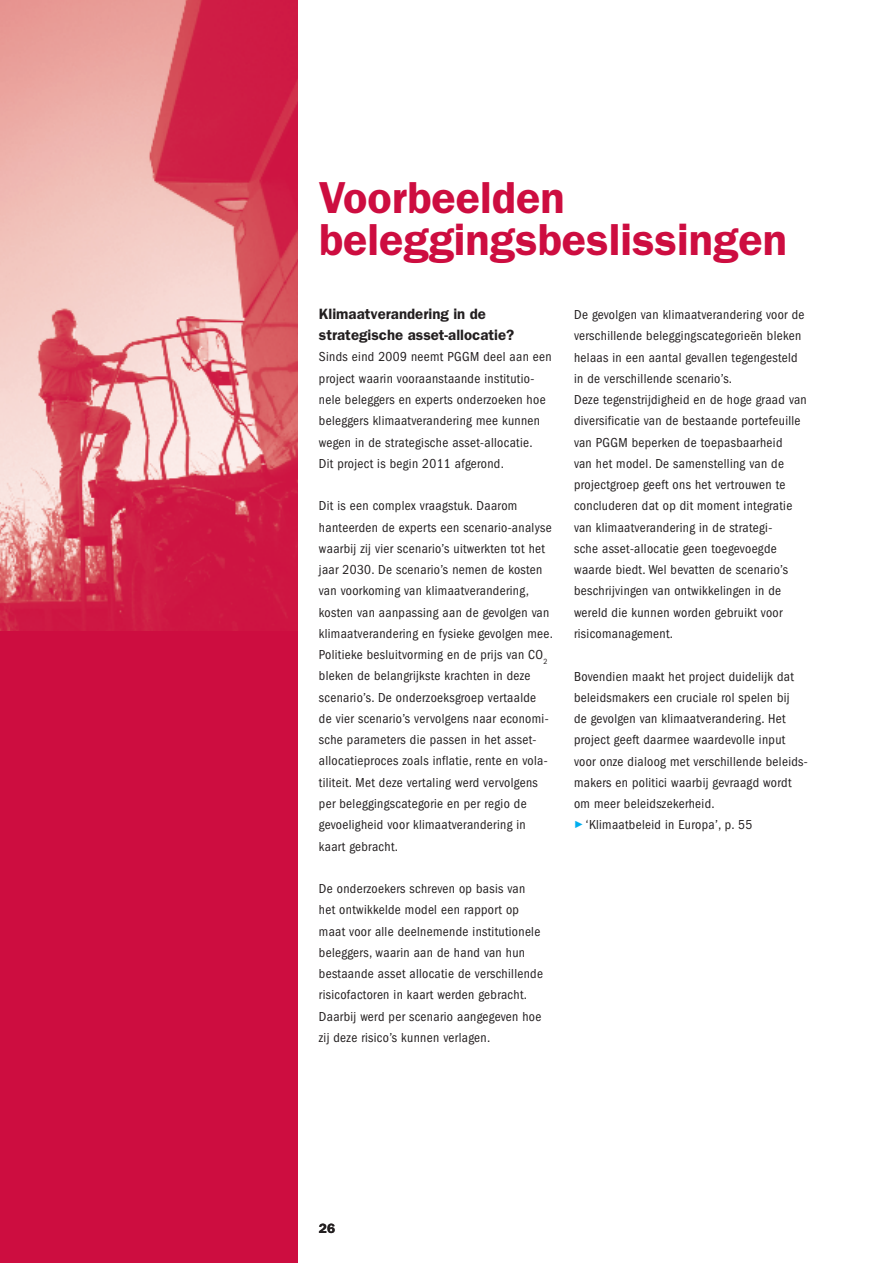
<style>
.page{position:relative;width:893px;height:1263px;background:#fff}
.page>*{position:absolute;margin:0;border:0;box-sizing:border-box;transform-origin:0 0}
.t1{font:600 45px/42.5px "ITC Franklin Gothic Std";color:#cd0d40}
.t2{font:600 15px/21.3px "ITC Franklin Gothic Std";color:#231f20}
.t3{font:condensed 13.5px/21.3px "ITC Franklin Gothic Std";letter-spacing:.025em;color:#231f20}
.t4{font:600 13.5px "ITC Franklin Gothic Std";color:#231f20}
</style>
<div class="page">
<img style="left:0;top:0;width:298px;height:631px">
<div style="left:0;top:631px;width:298px;height:632px;background:#cd0d40"></div>
<h1 class="t1" style="left:319px;top:176px;width:470px">Voorbeelden beleggingsbeslissingen</h1>
<p class="t2" style="left:319px;top:303px;width:197px">Klimaatverandering in de strategische asset-allocatie?</p>
<p class="t3" style="left:319px;top:346px;width:234px">Sinds eind 2009 neemt PGGM deel aan een project waarin vooraanstaande institutio&shy;nele beleggers en experts onderzoeken hoe beleggers klimaatverandering mee kunnen wegen in de strategische asset-allocatie.<br>Dit project is begin 2011 afgerond.</p>
<p class="t3" style="left:319px;top:495px;width:236px">Dit is een complex vraagstuk. Daarom hanteerden de experts een scenario-analyse waarbij zij vier scenario’s uitwerkten tot het jaar 2030. De scenario’s nemen de kosten van voorkoming van klimaatverandering, kosten van aanpassing aan de gevolgen van klimaatverandering en fysieke gevolgen mee.<br>Politieke besluitvorming en de prijs van CO<sub>2 </sub>bleken de belangrijkste krachten in deze scenario’s. De onderzoeksgroep vertaalde<br>de vier scenario’s vervolgens naar economi&shy;sche parameters die passen in het asset&shy;allocatieproces zoals inflatie, rente en vola&shy;tiliteit. Met deze vertaling werd vervolgens per beleggingscategorie en per regio de gevoeligheid voor klimaatverandering in kaart gebracht.</p>
<p class="t3" style="left:319px;top:878px;width:226px">De onderzoekers schreven op basis van het ontwikkelde model een rapport op maat voor alle deelnemende institutionele beleggers, waarin aan de hand van hun bestaande asset allocatie de verschillende risicofactoren in kaart werden gebracht.<br>Daarbij werd per scenario aangegeven hoe zij deze risico’s kunnen verlagen.</p>
<p class="t3" style="left:574px;top:304px;width:234px">De gevolgen van klimaatverandering voor de verschillende beleggingscategorieën bleken helaas in een aantal gevallen tegengesteld in de verschillende scenario’s.<br>Deze tegenstrijdigheid en de hoge graad van diversificatie van de bestaande portefeuille van PGGM beperken de toepasbaarheid<br>van het model. De samenstelling van de projectgroep geeft ons het vertrouwen te concluderen dat op dit moment integratie van klimaatverandering in de strategi-<br>sche asset-allocatie geen toegevoegde waarde biedt. Wel bevatten de scenario’s beschrijvingen van ontwikkelingen in de wereld die kunnen worden gebruikt voor risicomanagement.</p>
<p class="t3" style="left:574px;top:665px;width:221px">Bovendien maakt het project duidelijk dat</p>
<p class="t3" style="left:574px;top:687px;width:217px">beleidsmakers een cruciale rol spelen bij</p>
<p class="t3" style="left:574px;top:708px;width:213px">de gevolgen van klimaatverandering. Het</p>
<p class="t3" style="left:574px;top:729px;width:213px">project geeft daarmee waardevolle input</p>
<p class="t3" style="left:574px;top:750px;width:235px">voor onze dialoog met verschillende beleids-</p>
<p class="t3" style="left:574px;top:772px;width:219px">makers en politici waarbij gevraagd wordt</p>
<p class="t3" style="left:574px;top:793px;width:142px">om meer beleidszekerheid.</p>
<p class="t3" style="left:586px;top:814px;width:168px">‘Klimaatbeleid in Europa’, p. 55</p>
<p class="t4" style="left:319px;top:1220px;width:18px">26</p>
</div>
